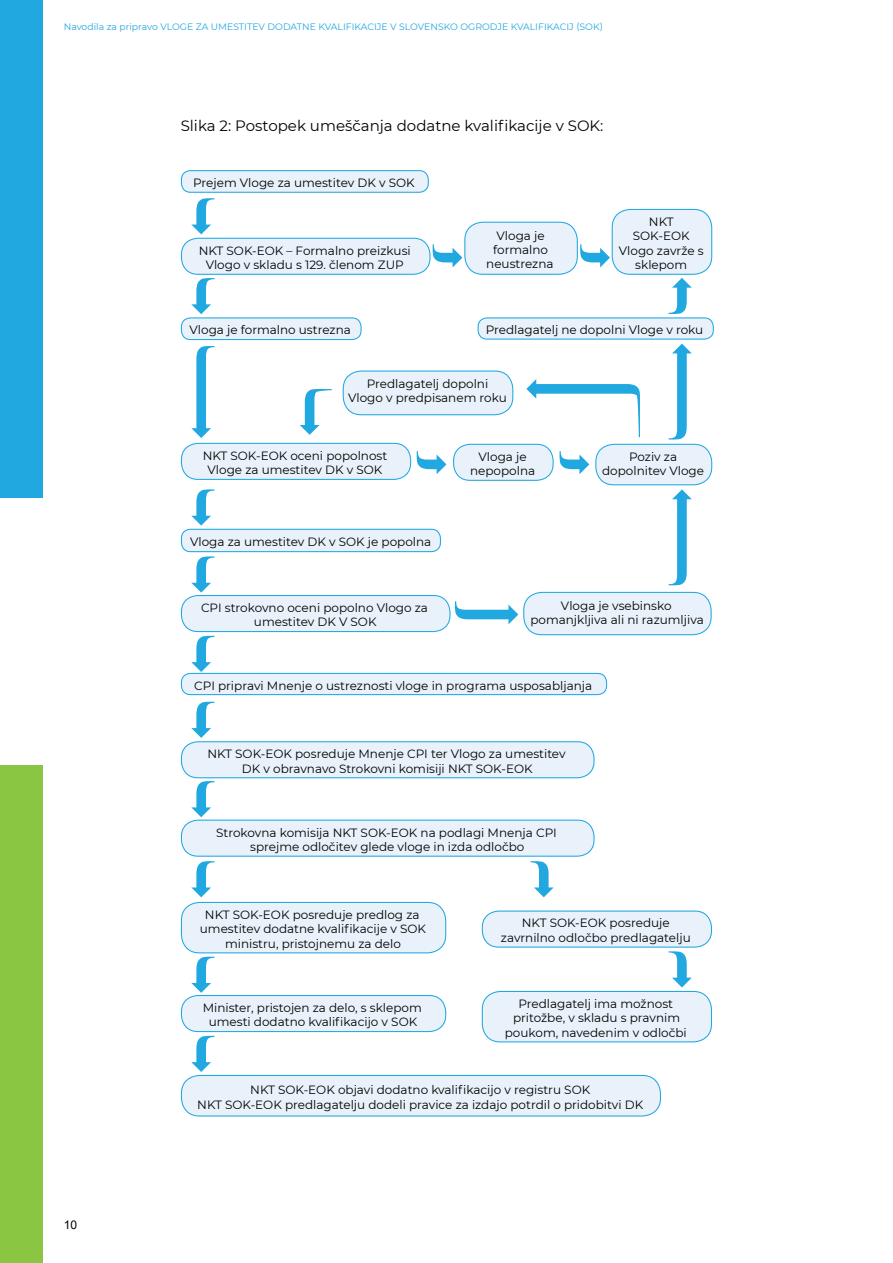
<style>
.page{position:relative;width:893px;height:1263px;background:#fff}
.page>*{position:absolute;margin:0;border:0;box-sizing:border-box;transform-origin:0 0}
.Tekst{font:15px "Montserrat";color:#000}
.Slika_2_okencki{font:12px/14.4px "Montserrat";color:#000;text-align:center}
.t1{font:12px "Arial";color:#000}
.t2{font:9.3px "Montserrat";color:#22a8e0}
</style>
<div class="page">
<div style="left:0;top:0;width:43px;height:497px;background:#22a8e0"></div>
<div style="left:0;top:765px;width:43px;height:498px;background:#8ac641"></div>
<div style="left:181px;top:171px;width:247px;height:21px;background:#e9f2fa;border-radius:9px"></div>
<div style="left:181px;top:170px;width:248px;height:23px;border:1px solid #22a8e0;border-radius:9px"></div>
<div style="left:181px;top:318px;width:180px;height:22px;background:#e9f2fa;border-radius:9px"></div>
<div style="left:181px;top:317px;width:181px;height:23px;border:1px solid #22a8e0;border-radius:9px"></div>
<div style="left:478px;top:318px;width:235px;height:21px;background:#e9f2fa;border-radius:9px"></div>
<div style="left:478px;top:317px;width:236px;height:23px;border:1px solid #22a8e0;border-radius:9px"></div>
<div style="left:181px;top:238px;width:249px;height:36px;background:#e9f2fa;border-radius:17px"></div>
<div style="left:181px;top:238px;width:249px;height:37px;border:1px solid #22a8e0;border-radius:17px"></div>
<div style="left:465px;top:222px;width:112px;height:52px;background:#e9f2fa;border-radius:18px"></div>
<div style="left:464px;top:222px;width:114px;height:53px;border:1px solid #22a8e0;border-radius:18px"></div>
<div style="left:454px;top:444px;width:99px;height:36px;background:#e9f2fa;border-radius:17px"></div>
<div style="left:453px;top:444px;width:101px;height:37px;border:1px solid #22a8e0;border-radius:17px"></div>
<div style="left:181px;top:443px;width:230px;height:36px;background:#e9f2fa;border-radius:17px"></div>
<div style="left:181px;top:443px;width:230px;height:37px;border:1px solid #22a8e0;border-radius:17px"></div>
<div style="left:181px;top:529px;width:259px;height:23px;background:#e9f2fa;border-radius:9px"></div>
<div style="left:181px;top:529px;width:260px;height:23px;border:1px solid #22a8e0;border-radius:9px"></div>
<div style="left:181px;top:595px;width:269px;height:36px;background:#e9f2fa;border-radius:17px"></div>
<div style="left:181px;top:595px;width:269px;height:37px;border:1px solid #22a8e0;border-radius:17px"></div>
<div style="left:181px;top:902px;width:265px;height:51px;background:#e9f2fa;border-radius:18px"></div>
<div style="left:181px;top:902px;width:265px;height:51px;border:1px solid #22a8e0;border-radius:18px"></div>
<div style="left:181px;top:995px;width:265px;height:36px;background:#e9f2fa;border-radius:17px"></div>
<div style="left:181px;top:995px;width:265px;height:37px;border:1px solid #22a8e0;border-radius:17px"></div>
<div style="left:181px;top:1075px;width:479px;height:41px;background:#e9f2fa;border-radius:18px"></div>
<div style="left:181px;top:1075px;width:480px;height:41px;border:1px solid #22a8e0;border-radius:18px"></div>
<div style="left:482px;top:911px;width:229px;height:36px;background:#e9f2fa;border-radius:17px"></div>
<div style="left:482px;top:910px;width:230px;height:38px;border:1px solid #22a8e0;border-radius:17px"></div>
<div style="left:482px;top:991px;width:229px;height:51px;background:#e9f2fa;border-radius:18px"></div>
<div style="left:482px;top:991px;width:230px;height:51px;border:1px solid #22a8e0;border-radius:18px"></div>
<div style="left:181px;top:673px;width:426px;height:22px;background:#e9f2fa;border-radius:9px"></div>
<div style="left:181px;top:673px;width:426px;height:22px;border:1px solid #22a8e0;border-radius:9px"></div>
<div style="left:181px;top:742px;width:413px;height:36px;background:#e9f2fa;border-radius:16px"></div>
<div style="left:181px;top:741px;width:414px;height:37px;border:1px solid #22a8e0;border-radius:16px"></div>
<div style="left:181px;top:820px;width:413px;height:36px;background:#e9f2fa;border-radius:16px"></div>
<div style="left:181px;top:820px;width:414px;height:37px;border:1px solid #22a8e0;border-radius:16px"></div>
<div style="left:612px;top:209px;width:100px;height:65px;background:#e9f2fa;border-radius:18px"></div>
<div style="left:612px;top:209px;width:100px;height:66px;border:1px solid #22a8e0;border-radius:18px"></div>
<div style="left:596px;top:444px;width:116px;height:41px;background:#e9f2fa;border-radius:18px"></div>
<div style="left:595px;top:444px;width:117px;height:41px;border:1px solid #22a8e0;border-radius:18px"></div>
<div style="left:524px;top:592px;width:187px;height:43px;background:#e9f2fa;border-radius:18px"></div>
<div style="left:523px;top:592px;width:189px;height:43px;border:1px solid #22a8e0;border-radius:18px"></div>
<svg style="left:433px;top:244px;width:29px;height:23px"></svg>
<svg style="left:417px;top:451px;width:29px;height:23px"></svg>
<svg style="left:455px;top:601px;width:63px;height:23px"></svg>
<svg style="left:580px;top:244px;width:30px;height:23px"></svg>
<svg style="left:560px;top:451px;width:29px;height:23px"></svg>
<svg style="left:526px;top:379px;width:114px;height:58px"></svg>
<svg style="left:669px;top:278px;width:23px;height:36px"></svg>
<svg style="left:669px;top:344px;width:23px;height:95px"></svg>
<svg style="left:669px;top:489px;width:23px;height:96px"></svg>
<svg style="left:191px;top:198px;width:23px;height:36px"></svg>
<svg style="left:191px;top:278px;width:23px;height:36px"></svg>
<svg style="left:191px;top:489px;width:23px;height:37px"></svg>
<svg style="left:191px;top:556px;width:23px;height:37px"></svg>
<svg style="left:191px;top:636px;width:23px;height:36px"></svg>
<svg style="left:191px;top:702px;width:23px;height:36px"></svg>
<svg style="left:191px;top:781px;width:23px;height:36px"></svg>
<svg style="left:191px;top:861px;width:23px;height:36px"></svg>
<svg style="left:191px;top:957px;width:23px;height:36px"></svg>
<svg style="left:191px;top:1036px;width:23px;height:36px"></svg>
<svg style="left:191px;top:346px;width:23px;height:92px"></svg>
<svg style="left:300px;top:389px;width:32px;height:46px"></svg>
<svg style="left:669px;top:951px;width:23px;height:36px"></svg>
<svg style="left:530px;top:861px;width:24px;height:36px"></svg>
<div style="left:343px;top:371px;width:170px;height:44px;background:#e9f2fa;border-radius:18px"></div>
<div style="left:343px;top:370px;width:170px;height:45px;border:1px solid #22a8e0;border-radius:18px"></div>
<p class="t2" style="left:64px;top:21px;width:541px">Navodila za pripravo VLOGE ZA UMESTITEV DODATNE KVALIFIKACIJE V SLOVENSKO OGRODJE KVALIFIKACIJ (SOK)</p>
<p class="Tekst" style="left:181px;top:116px;width:424px">Slika 2: Postopek umeščanja dodatne kvalifikacije v SOK:</p>
<p class="Slika_2_okencki" style="left:193px;top:175px;width:223px">Prejem Vloge za umestitev DK v SOK</p>
<p class="Slika_2_okencki" style="left:199px;top:243px;width:214px">NKT SOK-EOK – Formalno preizkusi<br>Vlogo v skladu s 129. členom ZUP</p>
<p class="Slika_2_okencki" style="left:486px;top:228px;width:69px">Vloga je formalno neustrezna</p>
<p class="Slika_2_okencki" style="left:619px;top:214px;width:86px">NKT<br>SOK-EOK<br>Vlogo zavrže s sklepom</p>
<p class="Slika_2_okencki" style="left:190px;top:322px;width:163px">Vloga je formalno ustrezna</p>
<p class="Slika_2_okencki" style="left:486px;top:322px;width:219px">Predlagatelj ne dopolni Vloge v roku</p>
<p class="Slika_2_okencki" style="left:348px;top:376px;width:160px">Predlagatelj dopolni<br>Vlogo v predpisanem roku</p>
<p class="Slika_2_okencki" style="left:203px;top:448px;width:186px">NKT SOK-EOK oceni popolnost<br>Vloge za umestitev DK v SOK</p>
<p class="Slika_2_okencki" style="left:190px;top:534px;width:243px">Vloga za umestitev DK v SOK je popolna</p>
<p class="Slika_2_okencki" style="left:470px;top:449px;width:67px">Vloga je nepopolna</p>
<p class="Slika_2_okencki" style="left:602px;top:449px;width:103px">Poziv za dopolnitev Vloge</p>
<p class="Slika_2_okencki" style="left:201px;top:600px;width:228px">CPI strokovno oceni popolno Vlogo za umestitev DK V SOK</p>
<p class="Slika_2_okencki" style="left:530px;top:598px;width:175px">Vloga je vsebinsko pomanjkljiva ali ni razumljiva</p>
<p class="Slika_2_okencki" style="left:194px;top:678px;width:399px">CPI pripravi Mnenje o ustreznosti vloge in programa usposabljanja</p>
<p class="Slika_2_okencki" style="left:207px;top:746px;width:360px">NKT SOK-EOK posreduje Mnenje CPI ter Vlogo za umestitev<br>DK v obravnavo Strokovni komisiji NKT SOK-EOK</p>
<p class="Slika_2_okencki" style="left:216px;top:825px;width:342px">Strokovna komisija NKT SOK-EOK na podlagi Mnenja CPI sprejme odločitev glede vloge in izda odločbo</p>
<p class="Slika_2_okencki" style="left:200px;top:907px;width:228px">NKT SOK-EOK posreduje predlog za umestitev dodatne kvalifikacije v SOK ministru, pristojnemu za delo</p>
<p class="Slika_2_okencki" style="left:203px;top:1000px;width:221px">Minister, pristojen za delo, s sklepom umesti dodatno kvalifikacijo v SOK</p>
<p class="Slika_2_okencki" style="left:501px;top:915px;width:191px">NKT SOK-EOK posreduje zavrnilno odločbo predlagatelju</p>
<p class="Slika_2_okencki" style="left:505px;top:996px;width:183px">Predlagatelj ima možnost pritožbe, v skladu s pravnim poukom, navedenim v odločbi</p>
<p class="t1" style="left:64px;top:1217px;width:15px">10</p>
<p class="Slika_2_okencki" style="left:250px;top:1082px;width:341px">NKT SOK-EOK objavi dodatno kvalifikacijo v registru SOK</p>
<p class="Slika_2_okencki" style="left:197px;top:1097px;width:447px">NKT SOK-EOK predlagatelju dodeli pravice za izdajo potrdil o pridobitvi DK</p>
</div>
